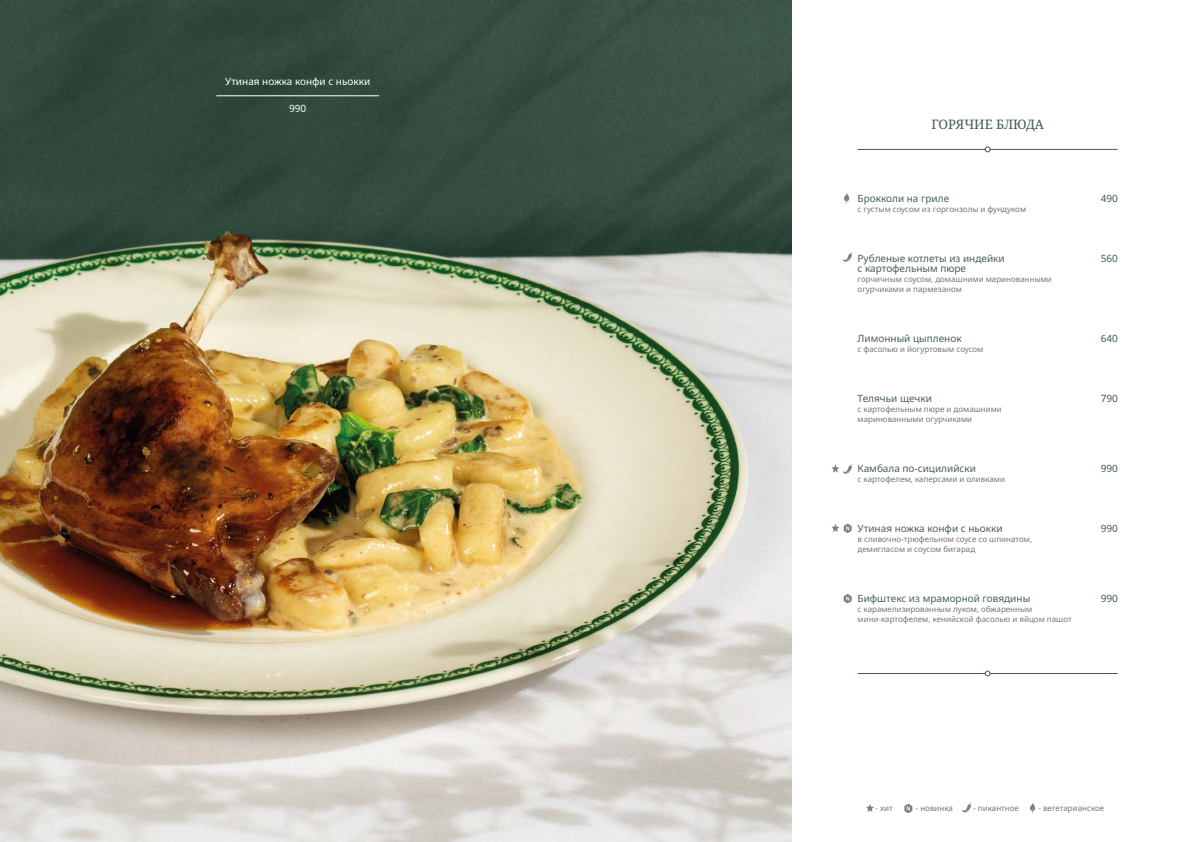
<style>
.page{position:relative;width:1191px;height:842px;background:#fff}
.page>*{position:absolute;margin:0;border:0;box-sizing:border-box;transform-origin:0 0}
.t1{font:13px "Noto Serif";color:#425b4d}
.t2{font:10px/10px "Noto Sans";color:#496254}
.t3{font:10px "Noto Sans";color:#fff}
.t4{font:10px "Noto Sans";color:#425b4d}
.t5{font:8px/10px "Noto Sans";color:#777676}
</style>
<div class="page">
<img style="left:0;top:0;width:791px;height:842px">
<hr style="left:217px;top:96px;width:162px;height:1px;background:#fff">
<svg style="left:857px;top:146px;width:261px;height:6px"></svg>
<svg style="left:857px;top:670px;width:261px;height:6px"></svg>
<svg style="left:843px;top:594px;width:8px;height:9px"></svg>
<svg style="left:831px;top:524px;width:20px;height:9px"></svg>
<svg style="left:843px;top:252px;width:9px;height:10px"></svg>
<svg style="left:831px;top:464px;width:21px;height:10px"></svg>
<svg style="left:1030px;top:803px;width:5px;height:10px"></svg>
<svg style="left:866px;top:804px;width:8px;height:8px"></svg>
<svg style="left:962px;top:803px;width:9px;height:9px"></svg>
<svg style="left:904px;top:804px;width:8px;height:9px"></svg>
<svg style="left:844px;top:193px;width:5px;height:10px"></svg>
<p class="t3" style="left:225px;top:75px;width:147px">Утиная ножка конфи с ньокки</p>
<p class="t3" style="left:289px;top:102px;width:19px">990</p>
<h1 class="t1" style="left:931px;top:116px;width:114px">ГОРЯЧИЕ БЛЮДА</h1>
<p class="t2" style="left:857px;top:193px;width:93px">Брокколи на гриле</p>
<p class="t5" style="left:857px;top:204px;width:170px">с густым соусом из горгонзолы и фундуком</p>
<p class="t4" style="left:1100px;top:191px;width:19px">490</p>
<p class="t2" style="left:857px;top:253px;width:149px">Рубленые котлеты из индейки с картофельным пюре</p>
<p class="t5" style="left:857px;top:274px;width:196px">горчичным соусом, домашними маринованными огурчиками и пармезаном</p>
<p class="t4" style="left:1100px;top:251px;width:19px">560</p>
<p class="t2" style="left:857px;top:333px;width:106px">Лимонный цыпленок</p>
<p class="t5" style="left:857px;top:344px;width:127px">с фасолью и йогуртовым соусом</p>
<p class="t4" style="left:1100px;top:331px;width:19px">640</p>
<p class="t2" style="left:857px;top:393px;width:76px">Телячьи щечки</p>
<p class="t5" style="left:857px;top:404px;width:146px">с картофельным пюре и домашними маринованными огурчиками</p>
<p class="t4" style="left:1100px;top:391px;width:19px">790</p>
<p class="t2" style="left:857px;top:463px;width:120px">Камбала по-сицилийски</p>
<p class="t5" style="left:857px;top:474px;width:149px">с картофелем, каперсами и оливками</p>
<p class="t4" style="left:1100px;top:461px;width:19px">990</p>
<p class="t2" style="left:857px;top:523px;width:147px">Утиная ножка конфи с ньокки</p>
<p class="t5" style="left:857px;top:534px;width:176px">в сливочно-трюфельном соусе со шпинатом, демигласом и соусом бигарад</p>
<p class="t4" style="left:1100px;top:521px;width:19px">990</p>
<p class="t2" style="left:857px;top:593px;width:174px">Бифштекс из мраморной говядины</p>
<p class="t5" style="left:857px;top:604px;width:216px">с карамелизированным луком, обжаренным мини-картофелем, кенийской фасолью и яйцом пашот</p>
<p class="t4" style="left:1100px;top:591px;width:19px">990</p>
<p class="t5" style="left:875px;top:803px;width:19px">- хит</p>
<p class="t5" style="left:915px;top:803px;width:39px">- новинка</p>
<p class="t5" style="left:973px;top:803px;width:47px">- пикантное</p>
<p class="t5" style="left:1038px;top:803px;width:67px">- вегетарианское</p>
</div>
